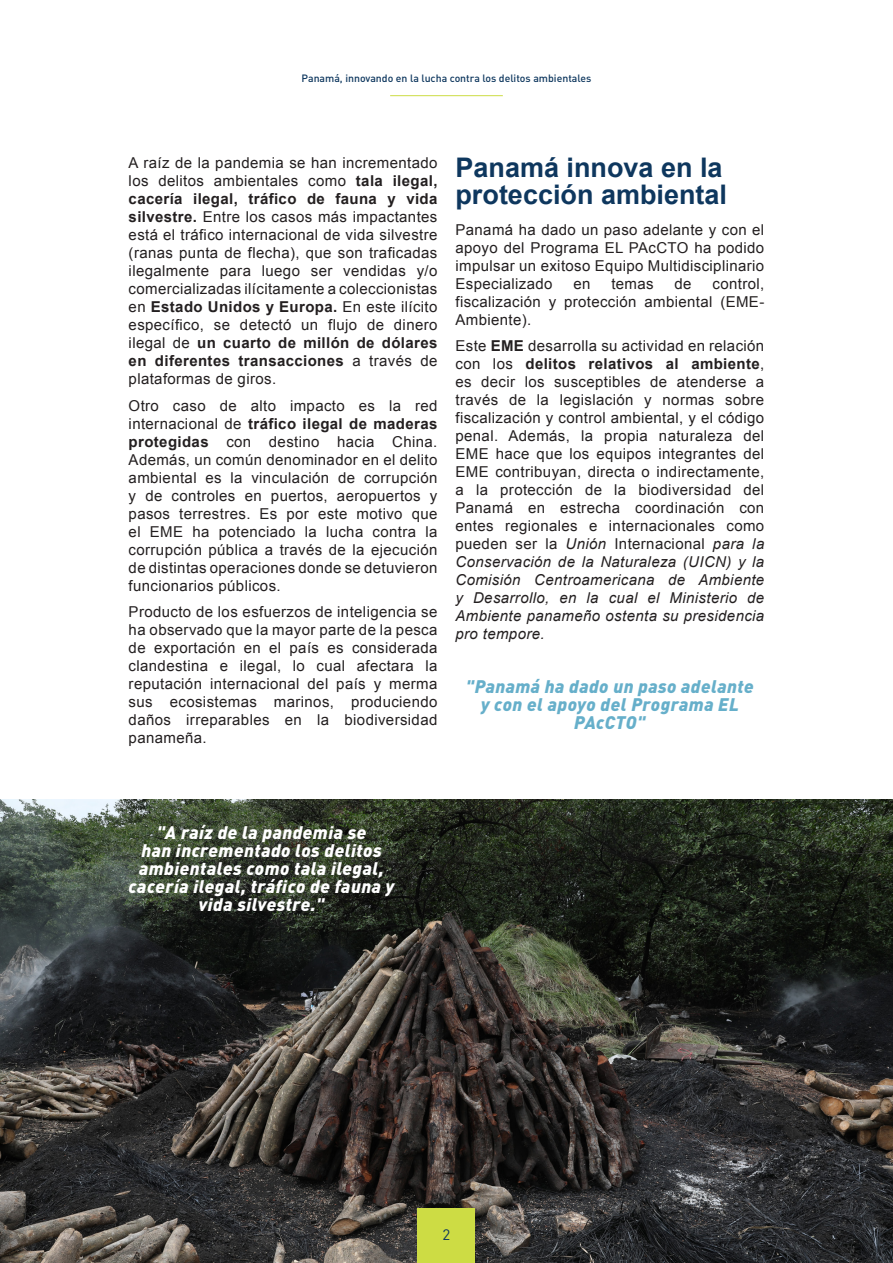
<style>
.page{position:relative;width:893px;height:1263px;background:#fff}
.page>*{position:absolute;margin:0;border:0;box-sizing:border-box;transform-origin:0 0}
.Título_Apartado{font:700 27px/27px "Arial";color:#0e375e}
.cita{font:italic 900 18px/18px "DIN Pro";letter-spacing:.025em;color:#fff;text-align:center}
.cita-2{font:italic 900 18px/18px "DIN Pro";letter-spacing:.025em;color:#66afca;text-align:center}
.parrafo{font:15px/18px "Arial";letter-spacing:.025em;color:#231f20;text-align:justify}
.t1{font:15px "DIN Pro";color:#0e375e}
.t2{font:500 10.5px "DIN Pro";color:#0e375e}
.s1{font-weight:700}
.s2{font-style:italic}
</style>
<div class="page">
<hr style="left:390px;top:95px;width:113px;height:1px;background:#cddc44">
<img style="left:0;top:799px;width:893px;height:464px">
<div style="left:418px;top:1209px;width:57px;height:54px;background:#cddc44"></div>
<p class="t2" style="left:302px;top:72px;width:291px">Panamá, innovando en la lucha contra los delitos ambientales</p>
<p class="parrafo" style="left:129px;top:154px;width:310px">A raíz de la pandemia se han incrementado los delitos ambientales como <span class="s1">tala ilegal, cacería ilegal, tráfico de fauna y vida silvestre.</span> Entre los casos más impactantes está el tráfico internacional de vida silvestre (ranas punta de flecha), que son traficadas ilegalmente para luego ser vendidas y/o comercializadas ilícitamente a coleccionistas en <span class="s1">Estado Unidos y Europa.</span> En este ilícito específico, se detectó un flujo de dinero ilegal de <span class="s1">un cuarto de millón de dólares en diferentes transacciones</span> a través de plataformas de giros.</p>
<p class="parrafo" style="left:129px;top:397px;width:310px">Otro caso de alto impacto es la red internacional de <span class="s1">tráfico ilegal de maderas protegidas</span> con destino hacia China.<br>Además, un común denominador en el delito ambiental es la vinculación de corrupción y de controles en puertos, aeropuertos y pasos terrestres. Es por este motivo que el EME ha potenciado la lucha contra la corrupción pública a través de la ejecución de distintas operaciones donde se detuvieron funcionarios públicos.</p>
<p class="parrafo" style="left:129px;top:603px;width:310px">Producto de los esfuerzos de inteligencia se ha observado que la mayor parte de la pesca de exportación en el país es considerada clandestina e ilegal, lo cual afectara la reputación internacional del país y merma sus ecosistemas marinos, produciendo daños irreparables en la biodiversidad panameña.</p>
<p class="Título_Apartado" style="left:455px;top:155px;width:273px">Panamá innova en la protección ambiental</p>
<p class="parrafo" style="left:455px;top:221px;width:310px">Panamá ha dado un paso adelante y con el apoyo del Programa EL PAcCTO ha podido impulsar un exitoso Equipo Multidisciplinario Especializado</p>
<p class="parrafo" style="left:455px;top:275px;width:310px;text-indent:257px">control, fiscalización y protección ambiental (EME-Ambiente).</p>
<p class="parrafo" style="left:455px;top:337px;width:310px">Este <span class="s1">EME</span> desarrolla su actividad en relación con los <span class="s1">delitos relativos al ambiente</span>, es decir los susceptibles de atenderse a través de la legislación y normas sobre fiscalización y control ambiental, y el código penal. Además, la propia naturaleza del EME hace que los equipos integrantes del EME contribuyan, directa o indirectamente, a la protección de la biodiversidad del Panamá en estrecha coordinación con entes regionales e internacionales como pueden ser la <span class="s2">Unión</span> Internacional <span class="s2">para la Conservación de la Naturaleza (UICN) y la Comisión Centroamericana de Ambiente y Desarrollo, en la cual el Ministerio de Ambiente panameño ostenta su presidencia pro tempore.</span></p>
<p class="cita-2" style="left:466px;top:675px;width:289px">"Panamá ha dado un paso adelante y con el apoyo del Programa EL<br>PAcCTO"</p>
<p class="parrafo" style="left:573px;top:275px;width:19px">en</p>
<p class="parrafo" style="left:611px;top:275px;width:44px">temas</p>
<p class="parrafo" style="left:675px;top:275px;width:19px">de</p>
<p class="cita" style="left:129px;top:821px;width:267px">"A raíz de la pandemia se<br>han incrementado los delitos ambientales como tala ilegal, cacería ilegal, tráfico de fauna y vida silvestre."</p>
<p class="t1" style="left:443px;top:1222px;width:9px">2</p>
</div>
